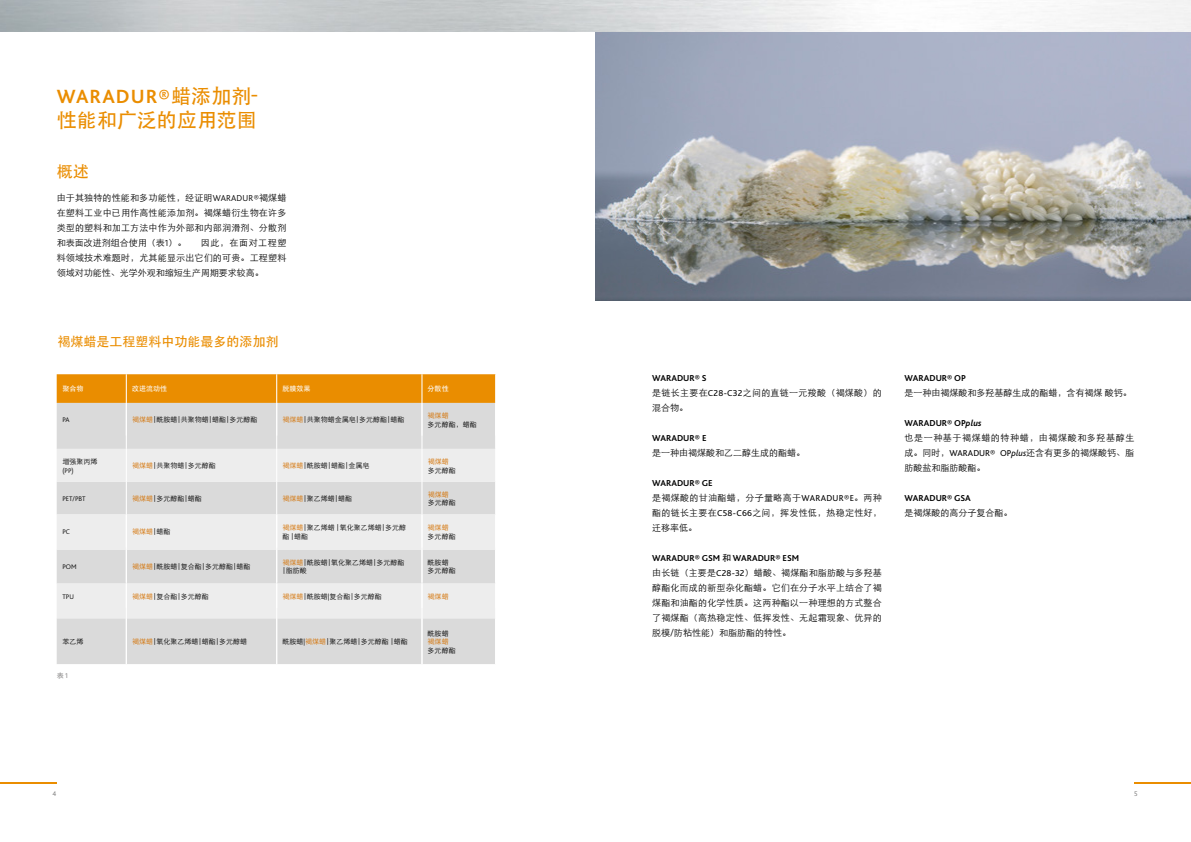
<style>
.page{position:relative;width:1191px;height:842px;background:#fff}
.page>*{position:absolute;margin:0;border:0;box-sizing:border-box;transform-origin:0 0}
.t1{font:700 20px "Bliss 2";letter-spacing:.05em;color:#ea8d00}
.t2{font:500 20px "ST Heiti SC";color:#ea8d00}
.t3{font:500 16px "ST Heiti SC";color:#ea8d00}
.t4{font:500 13px "ST Heiti SC";color:#ea8d00}
.t5{font:300 9px/15px "ST Heiti SC";letter-spacing:.02em;color:#000;text-align:justify}
.t6{font:700 9px "Bliss 2";color:#000}
.t7{font:300 9px "ST Heiti SC";color:#000}
.t8{font:300 7px/8.4px "ST Heiti SC";color:#000}
.t9{font:300 7px "ST Heiti SC";color:#d47000}
.t10{font:300 7px "Bliss 2";color:#000}
.t11{font:500 7px "ST Heiti SC";color:#fff}
.t12{font:300 7px "ST Heiti SC";color:#706f6f}
.t13{font:300 7px "Bliss 2";color:#706f6f}
.s1{font-family:"ST Heiti SC";font-weight:500}
.s2{font-family:"Bliss 2"}
.s3{color:#d47000}
.s4{color:#000}
.s5{font-family:"Bliss 2";font-weight:400}
.s6{font-style:italic}
.s7{font-family:"Bliss 2";font-weight:400;font-style:italic}
</style>
<div class="page">
<div style="left:57px;top:403px;width:438px;height:261px;background:#dadada"></div>
<svg style="left:57px;top:449px;width:438px;height:169px;background:#e5e5e5"></svg>
<svg style="left:57px;top:374px;width:439px;height:29px;background:#ea8f05"></svg>
<hr style="left:126px;top:403px;width:1px;height:46px;background:#fff">
<hr style="left:276px;top:403px;width:1px;height:46px;background:#fff">
<hr style="left:421px;top:403px;width:1px;height:46px;background:#fff">
<hr style="left:126px;top:449px;width:1px;height:33px;background:#fff">
<hr style="left:276px;top:449px;width:1px;height:33px;background:#fff">
<hr style="left:421px;top:449px;width:1px;height:33px;background:#fff">
<hr style="left:126px;top:482px;width:1px;height:32px;background:#fff">
<hr style="left:276px;top:482px;width:1px;height:32px;background:#fff">
<hr style="left:421px;top:482px;width:1px;height:32px;background:#fff">
<hr style="left:126px;top:514px;width:1px;height:35px;background:#fff">
<hr style="left:276px;top:514px;width:1px;height:35px;background:#fff">
<hr style="left:421px;top:514px;width:1px;height:35px;background:#fff">
<hr style="left:126px;top:549px;width:1px;height:35px;background:#fff">
<hr style="left:276px;top:549px;width:1px;height:35px;background:#fff">
<hr style="left:421px;top:549px;width:1px;height:35px;background:#fff">
<hr style="left:126px;top:584px;width:1px;height:34px;background:#fff">
<hr style="left:276px;top:584px;width:1px;height:34px;background:#fff">
<hr style="left:421px;top:584px;width:1px;height:34px;background:#fff">
<hr style="left:126px;top:618px;width:1px;height:46px;background:#fff">
<hr style="left:276px;top:618px;width:1px;height:46px;background:#fff">
<hr style="left:421px;top:618px;width:1px;height:46px;background:#fff">
<img style="left:595px;top:32px;width:596px;height:269px">
<hr style="left:1134px;top:782px;width:57px;height:2px;background:#ea8d00">
<hr style="left:0;top:782px;width:57px;height:2px;background:#ea8d00">
<h1 class="t1" style="left:57px;top:84px;width:202px">WARADUR®<span class="s1">蜡添加剂-</span></h1>
<h1 class="t2" style="left:57px;top:109px;width:201px">性能和广泛的应用范围</h1>
<h2 class="t3" style="left:57px;top:163px;width:33px">概述</h2>
<p class="t5" style="left:57px;top:189px;width:231px">由于其独特的性能和多功能性，经证明<span class="s2">WARADUR®</span>褐煤蜡在塑料工业中已用作高性能添加剂。褐煤蜡衍生物在许多类型的塑料和加工方法中作为外部和内部润滑剂、分散剂和表面改进剂组合使用（表<span class="s2">1</span>）。</p>
<p class="t5" style="left:57px;top:234px;width:231px;text-indent:144px">因此，在面对工程塑料领域技术难题时，尤其能显示出它们的可贵。工程塑料领域对功能性、光学外观和缩短生产周期要求较高。</p>
<h3 class="t4" style="left:57px;top:334px;width:222px">褐煤蜡是工程塑料中功能最多的添加剂</h3>
<p class="t11" style="left:62px;top:385px;width:23px">聚合物</p>
<p class="t11" style="left:132px;top:385px;width:36px">改进流动性</p>
<p class="t11" style="left:282px;top:385px;width:29px">脱膜效果</p>
<p class="t11" style="left:428px;top:385px;width:22px">分散性</p>
<p class="t10" style="left:62px;top:416px;width:9px">PA</p>
<p class="t8" style="left:132px;top:415px;width:127px"><span class="s3">褐煤蜡</span>|酰胺蜡|共聚物蜡|蜡酯|多元醇酯</p>
<p class="t8" style="left:282px;top:415px;width:124px"><span class="s3">褐煤蜡</span>|共聚物蜡金属皂|多元醇酯|蜡酯</p>
<p class="t9" style="left:428px;top:410px;width:22px">褐煤蜡</p>
<p class="t8" style="left:428px;top:419px;width:50px">多元醇酯，蜡酯</p>
<p class="t8" style="left:62px;top:457px;width:36px">增强聚丙烯</p>
<p class="t10" style="left:62px;top:466px;width:13px">(PP)</p>
<p class="t8" style="left:132px;top:461px;width:85px"><span class="s3">褐煤蜡</span>|共聚物蜡|多元醇酯</p>
<p class="t8" style="left:282px;top:461px;width:89px"><span class="s3">褐煤蜡</span>|酰胺蜡|蜡酯|金属皂</p>
<p class="t9" style="left:428px;top:456px;width:22px">褐煤蜡</p>
<p class="t8" style="left:428px;top:465px;width:29px">多元醇酯</p>
<p class="t10" style="left:62px;top:495px;width:25px">PET/PBT</p>
<p class="t8" style="left:132px;top:493px;width:71px"><span class="s3">褐煤蜡</span>|多元醇酯|蜡酯</p>
<p class="t8" style="left:282px;top:493px;width:71px"><span class="s3">褐煤蜡</span>|聚乙烯蜡|蜡酯</p>
<p class="t9" style="left:428px;top:488px;width:22px">褐煤蜡</p>
<p class="t8" style="left:428px;top:498px;width:29px">多元醇酯</p>
<p class="t10" style="left:62px;top:528px;width:9px">PC</p>
<p class="t9" style="left:132px;top:525px;width:40px">褐煤蜡<span class="s4">|蜡酯</span></p>
<p class="t8" style="left:282px;top:523px;width:125px"><span class="s3">褐煤蜡</span>|聚乙烯蜡 |氧化聚乙烯蜡|多元醇酯 |蜡酯</p>
<p class="t9" style="left:428px;top:522px;width:22px">褐煤蜡</p>
<p class="t8" style="left:428px;top:531px;width:29px">多元醇酯</p>
<p class="t10" style="left:62px;top:562px;width:16px">POM</p>
<p class="t8" style="left:132px;top:561px;width:120px"><span class="s3">褐煤蜡</span>|酰胺蜡|复合酯|多元醇酯|蜡酯</p>
<p class="t8" style="left:282px;top:557px;width:124px"><span class="s3">褐煤蜡</span>|酰胺蜡|氧化聚乙烯蜡|多元醇酯|脂肪酸</p>
<p class="t8" style="left:428px;top:557px;width:29px">酰胺蜡多元醇酯</p>
<p class="t10" style="left:62px;top:592px;width:13px">TPU</p>
<p class="t8" style="left:132px;top:591px;width:78px"><span class="s3">褐煤蜡</span>|复合酯|多元醇酯</p>
<p class="t8" style="left:282px;top:591px;width:101px"><span class="s3">褐煤蜡</span>|酰胺蜡<span class="s2">|</span>复合酯|多元醇酯</p>
<p class="t9" style="left:428px;top:590px;width:22px">褐煤蜡</p>
<p class="t8" style="left:62px;top:637px;width:22px">苯乙烯</p>
<p class="t8" style="left:132px;top:637px;width:117px"><span class="s3">褐煤蜡</span>|氧化聚乙烯蜡|蜡酯|多元醇蜡</p>
<p class="t8" style="left:282px;top:637px;width:127px">酰胺蜡<span class="s2">|</span><span class="s3">褐煤蜡</span>|聚乙烯蜡|多元醇酯 |蜡酯</p>
<p class="t12" style="left:57px;top:670px;width:13px">表 <span class="s2">1</span></p>
<p class="t8" style="left:428px;top:628px;width:22px">酰胺蜡</p>
<p class="t9" style="left:428px;top:636px;width:22px">褐煤蜡</p>
<p class="t8" style="left:428px;top:645px;width:29px">多元醇酯</p>
<p class="t6" style="left:652px;top:372px;width:56px">WARADUR® S</p>
<p class="t5" style="left:652px;top:384px;width:231px">是链长主要在<span class="s5">C28-C32</span>之间的直链一元羧酸（褐煤酸）的混合物。</p>
<p class="t6" style="left:652px;top:432px;width:56px">WARADUR® E</p>
<p class="t7" style="left:652px;top:445px;width:154px">是一种由褐煤酸和乙二醇生成的酯蜡。</p>
<p class="t6" style="left:652px;top:477px;width:62px">WARADUR® GE</p>
<p class="t5" style="left:652px;top:489px;width:231px">是褐煤酸的甘油酯蜡，分子量略高于<span class="s5">WARADUR®E</span>。两种酯的链长主要在<span class="s5">C58-C66</span>之间，挥发性低，热稳定性好，迁移率低。</p>
<p class="t6" style="left:652px;top:552px;width:149px">WARADUR® GSM <span class="s1">和</span> WARADUR® ESM</p>
<p class="t5" style="left:652px;top:564px;width:231px">由长链（主要是<span class="s5">C28-32</span>）蜡酸、褐煤酯和脂肪酸与多羟基醇酯化而成的新型杂化酯蜡。它们在分子水平上结合了褐煤酯和油酯的化学性质。这两种酯以一种理想的方式整合了褐煤酯（高热稳定性、低挥发性、无起霜现象、优异的脱模/防粘性能）和脂肪酯的特性。</p>
<p class="t6" style="left:904px;top:372px;width:63px">WARADUR® OP</p>
<p class="t7" style="left:904px;top:385px;width:229px">是一种由褐煤酸和多羟基醇生成的酯蜡，含有褐煤酸钙。</p>
<p class="t6" style="left:904px;top:417px;width:78px">WARADUR® OP<span class="s6">plus</span></p>
<p class="t5" style="left:904px;top:429px;width:231px">也是一种基于褐煤蜡的特种蜡，由褐煤酸和多羟基醇生成。同时，<span class="s5">WARADUR® OP</span><span class="s7">plus</span>还含有更多的褐煤酸钙、脂肪酸盐和脂肪酸酯。</p>
<p class="t6" style="left:904px;top:492px;width:68px">WARADUR® GSA</p>
<p class="t7" style="left:904px;top:505px;width:109px">是褐煤酸的高分子复合酯。</p>
<p class="t13" style="left:52px;top:789px;width:5px">4</p>
<p class="t13" style="left:1134px;top:789px;width:5px">5</p>
</div>
